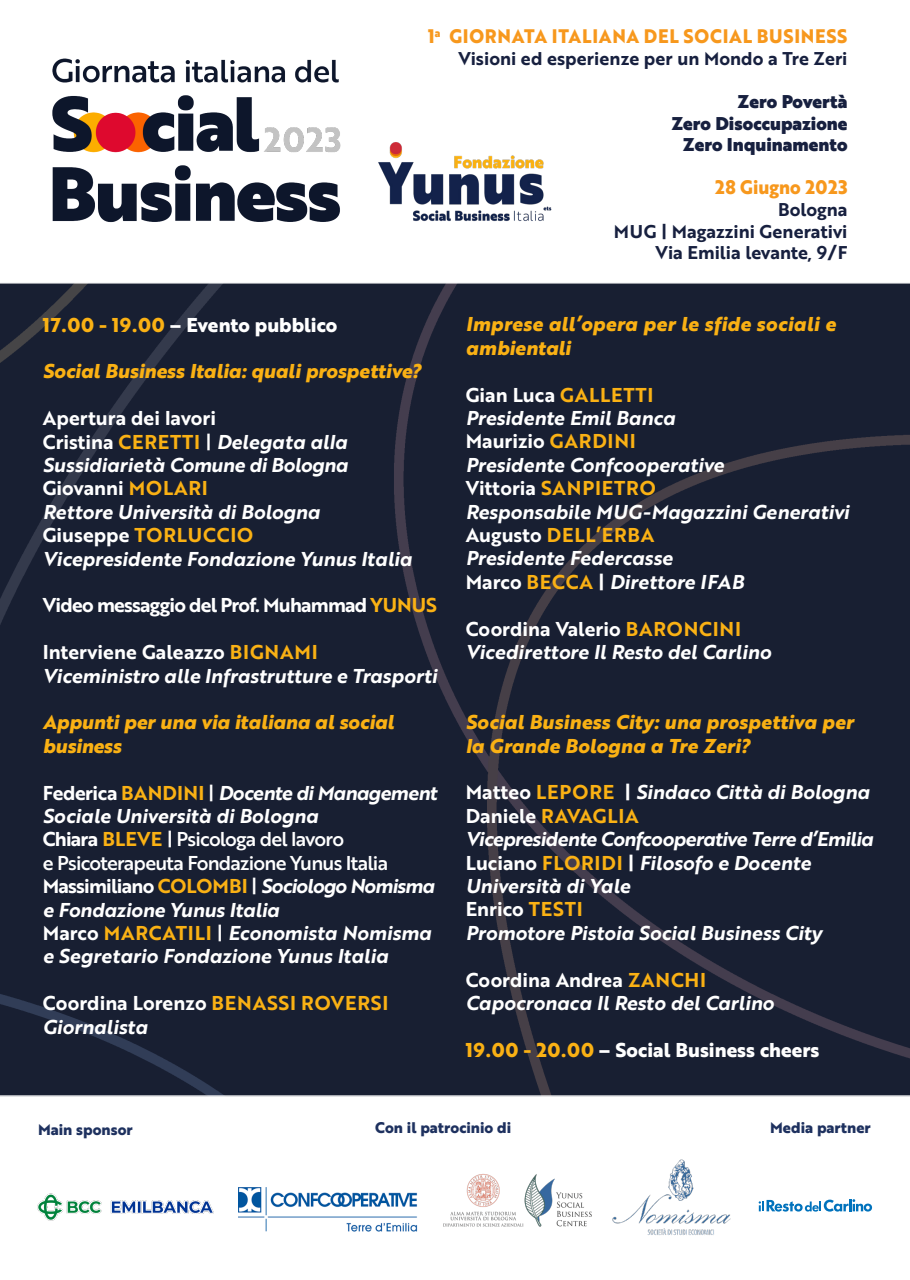
<style>
.page{position:relative;width:910px;height:1280px;background:#fff}
.page>*{position:absolute;margin:0;border:0;box-sizing:border-box;transform-origin:0 0}
.t1{font:italic 700 19.5px/23.4px "Brother 1816";color:#fff}
.t2{font:italic 800 19.5px/23.4px "Brother 1816";letter-spacing:.01em;color:#fab114}
.t3{font:700 19.5px "Brother 1816";color:#fff}
.t4{font:500 19.5px "Brother 1816";letter-spacing:-.04em;color:#fff}
.t5{font:800 19.5px "Brother 1816";color:#fff}
.t6{font:italic 700 19.5px "Brother 1816";letter-spacing:-.03em;color:#fff}
.t7{font:700 19.5px "Brother 1816";letter-spacing:-.04em;color:#fff}
.t8{font:700 19.5px "Brother 1816";letter-spacing:.04em;color:#fab114}
.t9{font:700 19.5px "Brother 1816";letter-spacing:.015em;color:#fab114}
.t10{font:700 19.5px "Brother 1816";letter-spacing:.02em;color:#fff}
.t11{font:700 19.5px "Brother 1816";letter-spacing:.04em;color:#fff}
.t12{font:800 19.05px "Brother 1816";letter-spacing:.04em;color:#f7981d;scale:.94 1}
.t13{font:800 19.05px "Brother 1816";color:#f7981d;scale:.94 1}
.t14{font:700 18px "Brother 1816";color:#17203f}
.t15{font:900 18px "Brother 1816";color:#17203f}
.t16{font:800 15px "Brother 1816";color:#1e315f}
.s1{color:#fab114}
.s2{font-style:normal}
.s3{font-style:normal;color:#fab114}
.s4{font-weight:500;font-style:normal}
.s5{color:#fff}
.s6{font-weight:700}
.s7{font-weight:700;color:#fab114}
</style>
<div class="page">
<div style="left:0;top:283px;width:910px;height:814px;background:#181f32"></div>
<img style="left:37px;top:1193px;width:177px;height:28px">
<img style="left:238px;top:1187px;width:180px;height:45px">
<img style="left:612px;top:1159px;width:119px;height:76px">
<svg style="left:759px;top:1199px;width:113px;height:12px"></svg>
<img style="left:52px;top:58px;width:289px;height:165px">
<img style="left:378px;top:142px;width:174px;height:79px">
<img style="left:443px;top:1174px;width:149px;height:53px">
<p class="t12" style="left:428px;top:22px;width:448px">1<sup>a</sup> GIORNATA ITALIANA DEL SOCIAL BUSINESS</p>
<p class="t14" style="left:458px;top:45px;width:391px">Visioni ed esperienze per un Mondo a Tre Zeri</p>
<p class="t15" style="left:738px;top:88px;width:111px">Zero Povertà</p>
<p class="t15" style="left:671px;top:109px;width:178px">Zero Disoccupazione</p>
<p class="t15" style="left:683px;top:131px;width:166px">Zero Inquinamento</p>
<p class="t13" style="left:715px;top:173px;width:142px">28 Giugno 2023</p>
<p class="t14" style="left:778px;top:196px;width:71px">Bologna</p>
<p class="t14" style="left:614px;top:217px;width:235px">MUG | Magazzini Generativi</p>
<p class="t14" style="left:656px;top:239px;width:193px">Via Emilia levante, 9/F</p>
<p class="t5" style="left:43px;top:310px;width:296px"><span class="s1">17.00 - 19.00</span> – Evento pubblico</p>
<p class="t2" style="left:43px;top:359px;width:380px">Social Business Italia: quali prospettive?</p>
<p class="t3" style="left:43px;top:403px;width:175px">Apertura dei lavori</p>
<p class="t1" style="left:43px;top:429px;width:306px"><span class="s2">Cristina</span> <span class="s3">CERETTI</span> <span class="s4">|</span> Delegata alla</p>
<p class="t1" style="left:43px;top:453px;width:306px">Sussidiarietà Comune di Bologna</p>
<p class="t3" style="left:43px;top:474px;width:167px">Giovanni <span class="s1">MOLARI</span></p>
<p class="t1" style="left:43px;top:499px;width:279px">Rettore Università di Bologna</p>
<p class="t8" style="left:43px;top:520px;width:212px"><span class="s5">Giuseppe</span> TORLUCCIO</p>
<p class="t1" style="left:43px;top:546px;width:371px">Vicepresidente Fondazione Yunus Italia</p>
<p class="t7" style="left:43px;top:591px;width:396px">Video messaggio del Prof. Muhammad <span class="s1">YUNUS</span></p>
<p class="t3" style="left:43px;top:637px;width:276px">Interviene Galeazzo <span class="s1">BIGNAMI</span></p>
<p class="t1" style="left:43px;top:663px;width:396px">Viceministro alle Infrastrutture e Trasporti</p>
<p class="t2" style="left:43px;top:710px;width:353px">Appunti per una via italiana al social business</p>
<p class="t1" style="left:43px;top:780px;width:396px"><span class="s2">Federica</span> <span class="s3">BANDINI</span> <span class="s4">|</span> Docente di Management<br>Sociale Università di Bologna</p>
<p class="t4" style="left:43px;top:825px;width:303px"><span class="s6">Chiara</span> <span class="s7">BLEVE</span> | Psicologa del lavoro</p>
<p class="t4" style="left:43px;top:848px;width:347px">e Psicoterapeuta Fondazione Yunus Italia</p>
<p class="t1" style="left:43px;top:874px;width:393px"><span class="s2">Massimiliano</span> <span class="s3">COLOMBI</span> <span class="s4">|</span> Sociologo Nomisma e Fondazione Yunus Italia</p>
<p class="t1" style="left:43px;top:921px;width:390px"><span class="s2">Marco</span> <span class="s3">MARCATILI</span> <span class="s4">|</span> Economista Nomisma e Segretario Fondazione Yunus Italia</p>
<p class="t10" style="left:43px;top:988px;width:347px">Coordina Lorenzo <span class="s1">BENASSI ROVERSI</span></p>
<p class="t1" style="left:43px;top:1014px;width:106px">Giornalista</p>
<p class="t2" style="left:466px;top:312px;width:371px">Imprese all’opera per le sfide sociali e ambientali</p>
<p class="t11" style="left:466px;top:380px;width:189px">Gian Luca <span class="s1">GALLETTI</span></p>
<p class="t1" style="left:466px;top:406px;width:211px">Presidente Emil Banca</p>
<p class="t3" style="left:466px;top:427px;width:172px">Maurizio <span class="s1">GARDINI</span></p>
<p class="t1" style="left:466px;top:452px;width:260px">Presidente Confcooperative</p>
<p class="t8" style="left:466px;top:473px;width:191px"><span class="s5">Vittoria</span> SANPIETRO</p>
<p class="t1" style="left:466px;top:499px;width:385px">Responsabile MUG-Magazzini Generativi</p>
<p class="t9" style="left:466px;top:520px;width:190px"><span class="s5">Augusto</span> DELL’ERBA</p>
<p class="t1" style="left:466px;top:546px;width:208px">Presidente Federcasse</p>
<p class="t1" style="left:466px;top:569px;width:280px"><span class="s2">Marco</span> <span class="s3">BECCA</span> <span class="s2">|</span> Direttore IFAB</p>
<p class="t3" style="left:466px;top:614px;width:277px">Coordina Valerio <span class="s1">BARONCINI</span></p>
<p class="t1" style="left:466px;top:640px;width:307px">Vicedirettore Il Resto del Carlino</p>
<p class="t2" style="left:466px;top:710px;width:389px">Social Business City: una prospettiva per la Grande Bologna a Tre Zeri?</p>
<p class="t1" style="left:466px;top:780px;width:405px"><span class="s2">Matteo</span> <span class="s3">LEPORE</span> <span class="s2">|</span> Sindaco Città di Bologna</p>
<p class="t9" style="left:466px;top:801px;width:175px"><span class="s5">Daniele</span> RAVAGLIA</p>
<p class="t6" style="left:466px;top:824px;width:409px">Vicepresidente Confcooperative Terre d’Emilia</p>
<p class="t1" style="left:466px;top:850px;width:347px"><span class="s2">Luciano</span> <span class="s3">FLORIDI</span> <span class="s2">|</span> Filosofo e Docente</p>
<p class="t1" style="left:466px;top:874px;width:166px">Università di Yale</p>
<p class="t3" style="left:466px;top:895px;width:119px">Enrico <span class="s1">TESTI</span></p>
<p class="t1" style="left:466px;top:920px;width:358px">Promotore Pistoia Social Business City</p>
<p class="t3" style="left:466px;top:965px;width:242px">Coordina Andrea <span class="s1">ZANCHI</span></p>
<p class="t1" style="left:466px;top:991px;width:310px">Capocronaca Il Resto del Carlino</p>
<p class="t5" style="left:466px;top:1035px;width:355px"><span class="s1">19.00 - 20.00</span> – Social Business cheers</p>
<p class="t16" style="left:38px;top:1118px;width:96px">Main sponsor</p>
<p class="t16" style="left:375px;top:1116px;width:137px">Con il patrocinio di</p>
<p class="t16" style="left:770px;top:1116px;width:102px">Media partner</p>
</div>
